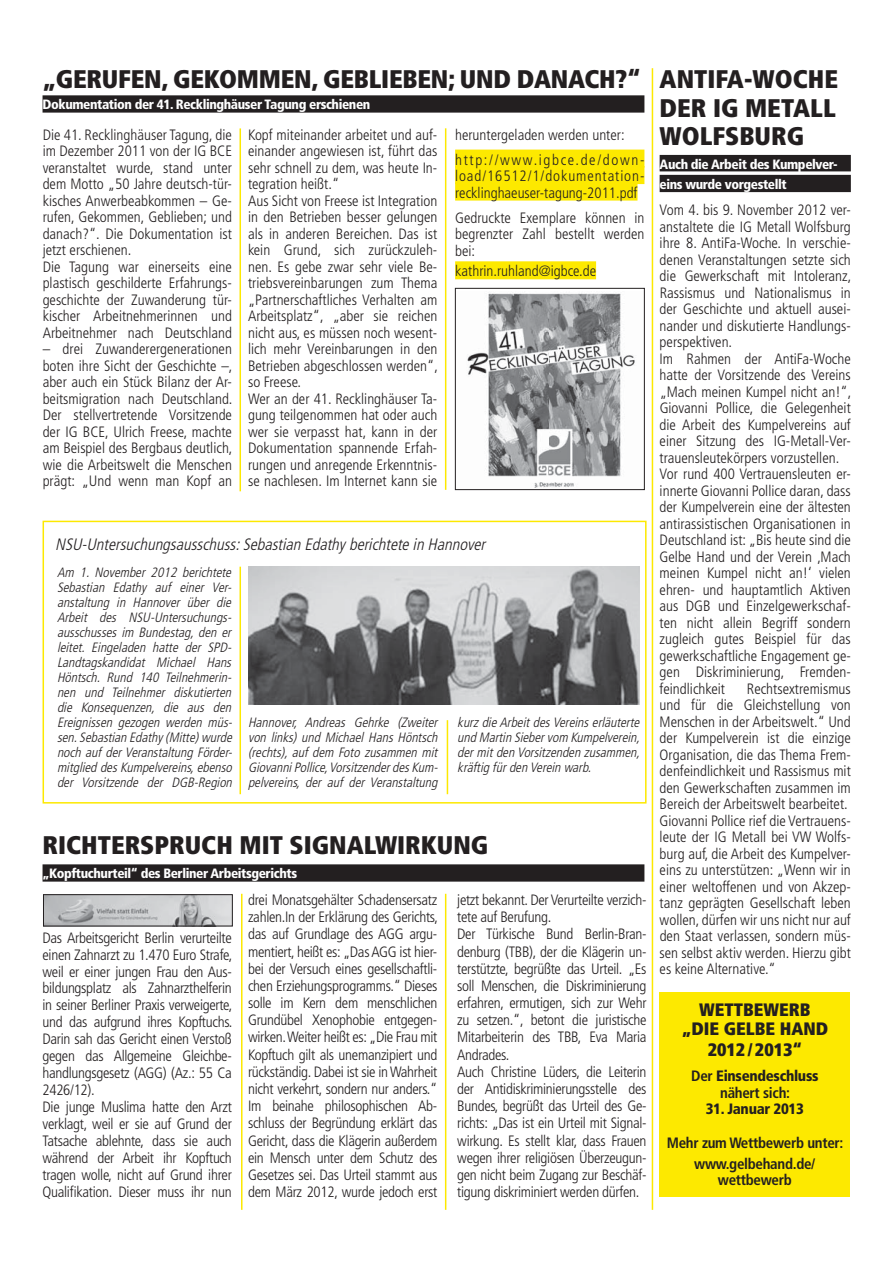
<style>
.page{position:relative;width:893px;height:1263px;background:#fff}
.page>*{position:absolute;margin:0;border:0;box-sizing:border-box;transform-origin:0 0}
.t1{font:900 condensed 25.5px/28.5px "Frutiger";color:#231f20;text-align:justify}
.t2{font:900 condensed 18px/20.2px "Frutiger";color:#231f20;text-align:center}
.t3{font:italic 300 condensed 16.5px "Frutiger";color:#231f20}
.t4{font:300 condensed 15px/16.5px "Frutiger";color:#231f20}
.t5{font:300 condensed 15px/17.2px "Frutiger";letter-spacing:-.02em;color:#231f20}
.t6{font:700 condensed 15px/20.7px "Frutiger";letter-spacing:-.02em;color:#231f20;text-align:center}
.t7{font:900 condensed 15px/16.5px "Frutiger";letter-spacing:-.02em;color:#231f20;text-align:center}
.t8{font:italic 300 condensed 13.5px/15px "Frutiger";color:#231f20;text-align:justify}
.t9{font:900 condensed 13.5px/19.5px "Frutiger";letter-spacing:-.03em;color:#fff}
.s1{font-weight:700}
</style>
<div class="page">
<div style="left:43px;top:521px;width:603px;height:283px;border:2px solid #fde900"></div>
<div style="left:455px;top:150px;width:189px;height:18px;background:#fde900"></div>
<div style="left:455px;top:166px;width:189px;height:18px;background:#fde900"></div>
<div style="left:455px;top:183px;width:182px;height:18px;background:#fde900"></div>
<div style="left:455px;top:261px;width:141px;height:18px;background:#fde900"></div>
<div style="left:659px;top:155px;width:191px;height:16px;background:#231f20"></div>
<div style="left:659px;top:175px;width:191px;height:17px;background:#231f20"></div>
<div style="left:43px;top:864px;width:601px;height:18px;background:#231f20"></div>
<div style="left:43px;top:95px;width:601px;height:18px;background:#231f20"></div>
<hr style="left:239px;top:128px;width:2px;height:363px;background:#fde900">
<hr style="left:239px;top:567px;width:2px;height:227px;background:#fde900">
<hr style="left:446px;top:720px;width:2px;height:74px;background:#fde900">
<hr style="left:445px;top:128px;width:1px;height:362px;background:#fde900">
<hr style="left:445px;top:894px;width:1px;height:316px;background:#fde900">
<hr style="left:241px;top:894px;width:1px;height:316px;background:#fde900">
<hr style="left:651px;top:68px;width:2px;height:1142px;background:#fde900">
<img style="left:467px;top:293px;width:168px;height:195px">
<div style="left:455px;top:288px;width:189px;height:202px;border:1px solid #231f20"></div>
<img style="left:248px;top:567px;width:391px;height:138px">
<img style="left:45px;top:896px;width:185px;height:28px">
<div style="left:43px;top:894px;width:189px;height:32px;border:1px solid #231f20"></div>
<div style="left:659px;top:992px;width:191px;height:204px;background:#fde900"></div>
<h1 class="t1" style="left:43px;top:67px;width:599px">„GERUFEN, GEKOMMEN, GEBLIEBEN; UND DANACH?“</h1>
<p class="t9" style="left:43px;top:96px;width:329px">Dokumentation der 41. Recklinghäuser Tagung erschienen</p>
<p class="t4" style="left:43px;top:127px;width:191px">Die 41. Recklinghäuser Tagung, die im Dezember 2011 von der IG BCE veranstaltet wurde, stand unter dem Motto „50 Jahre deutsch-tür&shy;kisches Anwerbeabkommen – Ge&shy;rufen, Gekommen, Geblieben; und danach?“. Die Dokumentation ist jetzt erschienen.<br>Die Tagung war einerseits eine plastisch geschilderte Erfahrungs&shy;geschichte der Zuwanderung tür&shy;kischer Arbeitnehmerinnen und<br>Arbeitnehmer nach Deutschland</p>
<p class="t4" style="left:43px;top:342px;width:191px;text-align:justify">– drei Zuwanderergenerationen boten ihre Sicht der Geschichte –, aber auch ein Stück Bilanz der Ar&shy;beitsmigration nach Deutschland.<br>Der stellvertretende Vorsitzende der IG BCE, Ulrich Freese, machte am Beispiel des Bergbaus deutlich, wie die Arbeitswelt die Menschen prägt: „Und wenn man Kopf an</p>
<p class="t4" style="left:248px;top:127px;width:191px">Kopf miteinander arbeitet und auf&shy;einander angewiesen ist, führt das sehr schnell zu dem, was heute In&shy;tegration heißt.“<br>Aus Sicht von Freese ist Integration in den Betrieben besser gelungen als in anderen Bereichen. Das ist kein Grund, sich zurückzuleh&shy;nen. Es gebe zwar sehr viele Be&shy;triebsvereinbarungen zum Thema „Partnerschaftliches Verhalten am<br>Arbeitsplatz“, „aber sie reichen nicht aus, es müssen noch wesent&shy;lich mehr Vereinbarungen in den<br>Betrieben abgeschlossen werden“, so Freese.<br>Wer an der 41. Recklinghäuser Ta&shy;gung teilgenommen hat oder auch wer sie verpasst hat, kann in der<br>Dokumentation spannende Erfah&shy;rungen und anregende Erkenntnis&shy;se nachlesen. Im Internet kann sie</p>
<p class="t4" style="left:455px;top:123px;width:191px;line-height:25px">heruntergeladen werden unter: http://www.igbce.de/down-</p>
<p class="t4" style="left:455px;top:169px;width:191px">load/16512/1/dokumentation&shy;recklinghaeuser-tagung-2011.pdf</p>
<p class="t4" style="left:455px;top:210px;width:191px;text-align:justify">Gedruckte Exemplare können in begrenzter Zahl bestellt werden bei:</p>
<p class="t4" style="left:455px;top:264px;width:142px">kathrin.ruhland@igbce.de</p>
<p class="t3" style="left:55px;top:537px;width:434px">NSU-Untersuchungsausschuss:Sebastian Edathy berichtete in Hannover</p>
<p class="t8" style="left:57px;top:566px;width:179px">Am 1. November 2012 berichtete Sebastian Edathy auf einer Ver&shy;anstaltung in Hannover über die Arbeit des NSU-Untersuchungs&shy;ausschusses im Bundestag, den er leitet. Eingeladen hatte der SPD-Landtagskandidat Michael Hans Höntsch. Rund 140 Teilnehmerin&shy;nen und Teilnehmer diskutierten die Konsequenzen, die aus den Ereignissen gezogen werden müs&shy;sen.Sebastian Edathy (Mitte)wurde noch auf der Veranstaltung Förder&shy;mitglied desKumpelvereins,ebenso der Vorsitzende der DGB-Region</p>
<p class="t8" style="left:248px;top:716px;width:193px">Hannover, Andreas Gehrke (Zweiter von links) und Michael Hans Höntsch (rechts), auf dem Foto zusammen mit Giovanni Pollice,Vorsitzender desKum&shy;pelvereins, der auf der Veranstaltung</p>
<p class="t8" style="left:457px;top:716px;width:187px">kurz die Arbeit desVereins erläuterte und Martin Sieber vom Kumpelverein, der mit den Vorsitzenden zusammen, kräftig für den Verein warb.</p>
<h1 class="t1" style="left:43px;top:833px;width:447px">RICHTERSPRUCH MIT SIGNALWIRKUNG</h1>
<p class="t9" style="left:43px;top:865px;width:256px">„Kopftuchurteil“ des Berliner Arbeitsgerichts</p>
<p class="t5" style="left:43px;top:930px;width:191px">Das Arbeitsgericht Berlin verurteilte einen Zahnarzt zu 1.470 Euro Strafe, weil er einer jungen Frau den Aus&shy;bildungsplatz als Zahnarzthelferin in seiner Berliner Praxis verweigerte, und das aufgrund ihres Kopftuchs.<br>Darin sah das Gericht einen Verstoß gegen das Allgemeine Gleichbe&shy;handlungsgesetz (AGG) (Az.: 55 Ca 2426/12).<br>Die junge Muslima hatte den Arzt verklagt, weil er sie auf Grund der Tatsache ablehnte, dass sie auch während der Arbeit ihr Kopftuch tragen wolle, nicht auf Grund ihrer Qualifikation. Dieser muss ihr nun</p>
<p class="t4" style="left:248px;top:892px;width:191px;line-height:17.2px;text-align:justify">drei Monatsgehälter Schadensersatz zahlen.In der Erklärung des Gerichts, das auf Grundlage des AGG argu&shy;mentiert, heißt es: „Das AGG ist hier&shy;bei der Versuch eines gesellschaftli&shy;chen Erziehungsprogramms.“ Dieses solle im Kern dem menschlichen Grundübel Xenophobie entgegen&shy;wirken. Weiter heißt es: „Die Frau mit Kopftuch gilt als unemanzipiert und rückständig. Dabei ist sie in Wahrheit nicht verkehrt, sondern nur anders.“ Im beinahe philosophischen Ab&shy;schluss der Begründung erklärt das Gericht, dass die Klägerin außerdem ein Mensch unter dem Schutz des Gesetzes sei. Das Urteil stammt aus dem März 2012, wurde jedoch erst</p>
<p class="t5" style="left:457px;top:892px;width:191px">jetzt bekannt. Der Verurteilte verzich&shy;tete auf Berufung.<br>Der Türkische Bund Berlin-Bran&shy;denburg (TBB), der die Klägerin un&shy;terstützte, begrüßte das Urteil. „Es soll Menschen, die Diskriminierung erfahren, ermutigen, sich zur Wehr zu setzen.“, betont die juristische Mitarbeiterin des TBB, Eva Maria Andrades.<br>Auch Christine Lüders, die Leiterin der Antidiskriminierungsstelle des Bundes, begrüßt das Urteil des Ge&shy;richts: „Das ist ein Urteil mit Signal&shy;wirkung. Es stellt klar, dass Frauen wegen ihrer religiösen Überzeugun&shy;gen nicht beim Zugang zur Beschäf&shy;tigung diskriminiert werden dürfen.</p>
<h1 class="t1" style="left:659px;top:67px;width:180px">ANTIFA-WOCHE DER IG METALL WOLFSBURG</h1>
<p class="t9" style="left:659px;top:156px;width:179px">Auch die Arbeit des Kumpelver&shy;eins wurde vorgestellt</p>
<p class="t4" style="left:659px;top:203px;width:193px">Vom 4. bis 9. November 2012 ver&shy;anstaltete die IG Metall Wolfsburg ihre 8. AntiFa-Woche. In verschie&shy;denen Veranstaltungen setzte sich die Gewerkschaft mit Intoleranz,<br>Rassismus und Nationalismus in der Geschichte und aktuell ausei&shy;nander und diskutierte Handlungs&shy;perspektiven.<br>Im Rahmen der AntiFa-Woche hatte der Vorsitzende des Vereins „Mach meinen Kumpel nicht an!“,<br>Giovanni Pollice, die Gelegenheit die Arbeit des Kumpelvereins auf einer Sitzung des IG-Metall-Ver&shy;trauensleutekörpers vorzustellen.<br>Vor rund 400 Vertrauensleuten er&shy;innerte Giovanni Pollice daran, dass der Kumpelverein eine der ältesten antirassistischen Organisationen in<br>Deutschland ist: „Bis heute sind die<br>Gelbe Hand und der Verein ‚Mach meinen Kumpel nicht an!‘ vielen ehren- und hauptamtlich Aktiven aus DGB und Einzelgewerkschaf&shy;ten nicht allein Begriff sondern zugleich gutes Beispiel für das gewerkschaftliche Engagement ge&shy;gen Diskriminierung, Fremden&shy;feindlichkeit</p>
<p class="t4" style="left:659px;top:681px;width:193px;text-indent:87px">Rechtsextremismus und für die Gleichstellung von Menschen in der Arbeitswelt.“ Und der Kumpelverein ist die einzige Organisation, die das Thema Frem&shy;denfeindlichkeit und Rassismus mit den Gewerkschaften zusammen im Bereich der Arbeitswelt bearbeitet.<br>Giovanni Pollice rief die Vertrauens&shy;leute der IG Metall bei VW Wolfs&shy;burg auf, die Arbeit des Kumpelver&shy;eins zu unterstützen: „Wenn wir in einer weltoffenen und von Akzep&shy;tanz geprägten Gesellschaft leben wollen, dürfen wir uns nicht nur auf den Staat verlassen, sondern müs&shy;sen selbst aktiv werden. Hierzu gibt es keine Alternative.“</p>
<p class="t2" style="left:681px;top:1001px;width:148px">WETTBEWERB „DIE GELBE HAND<br>2012 / 2013“</p>
<p class="t7" style="left:691px;top:1069px;width:129px"><span class="s1">Der</span> Einsendeschluss <span class="s1">nähert sich:</span></p>
<p class="t7" style="left:705px;top:1102px;width:100px">31. Januar 2013</p>
<p class="t6" style="left:666px;top:1134px;width:178px">Mehr zum Wettbewerb unter: www.gelbehand.de/</p>
<p class="t6" style="left:717px;top:1171px;width:75px">wettbewerb</p>
</div>
